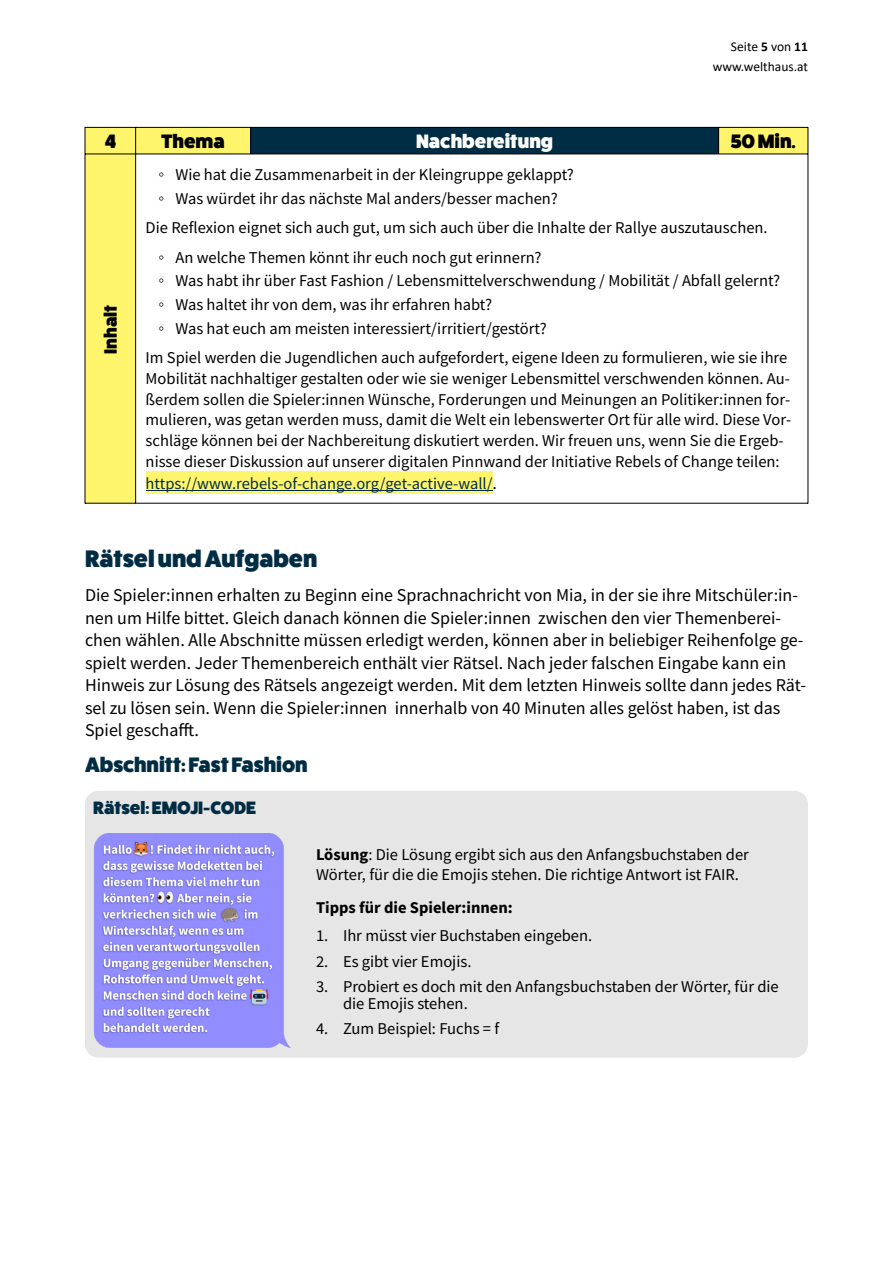
<style>
.page{position:relative;width:893px;height:1263px;background:#fff}
.page>*{position:absolute;margin:0;border:0;box-sizing:border-box;transform-origin:0 0}
.t1{font:24px "Fat Frank";color:#002c44}
.t2{font:21px "Fat Frank";color:#002c44}
.t3{font:19.5px "Fat Frank";color:#fff}
.t4{font:19.5px "Fat Frank";color:#000}
.t5{font:18px/22.5px "Source Sans Pro";color:#000}
.t6{font:18px "Fat Frank";color:#002c44}
.t7{font:18px "Fat Frank";color:#000}
.t8{font:16.5px/20.7px "Source Sans Pro";color:#000}
.t9{font:16.5px "Source Sans Pro";color:#032c42}
.t10{font:700 16.5px "Source Sans Pro";color:#000}
.t11{font:13.5px/20.5px "Calibri";color:#000;text-align:right}
.s1{font-weight:700}
.s2{font-family:"Arial"}
.s3{font-size:18px;color:#000}
</style>
<div class="page">
<div style="left:85px;top:791px;width:723px;height:267px;background:#e6e6e6;border-radius:13px"></div>
<img style="left:94px;top:834px;width:197px;height:214px">
<svg style="left:86px;top:128px;width:722px;height:375px"></svg>
<div style="left:251px;top:127px;width:468px;height:27px;background:#002c44"></div>
<div style="left:146px;top:471px;width:347px;height:23px;background:#fff56d"></div>
<hr style="left:146px;top:490px;width:347px;height:1px;background:#032c42">
<hr style="left:85px;top:127px;width:1px;height:377px;background:#000">
<hr style="left:808px;top:127px;width:1px;height:377px;background:#000">
<hr style="left:135px;top:127px;width:1px;height:376px;background:#000">
<svg style="left:250px;top:128px;width:1px;height:26px"></svg>
<svg style="left:718px;top:128px;width:1px;height:26px"></svg>
<hr style="left:85px;top:127px;width:723px;height:1px;background:#000">
<hr style="left:85px;top:154px;width:723px;height:1px;background:#000">
<hr style="left:85px;top:503px;width:723px;height:1px;background:#000">
<p class="t11" style="left:713px;top:37px;width:97px">Seite <span class="s1">5</span> von <span class="s1">11 </span>www.welthaus.at</p>
<p class="t4" style="left:105px;top:134px;width:13px">4</p>
<p class="t4" style="left:161px;top:134px;width:65px">Thema</p>
<p class="t3" style="left:416px;top:134px;width:138px">Nachbereitung</p>
<p class="t4" style="left:731px;top:134px;width:67px">50Min.</p>
<p class="t8" style="left:158px;top:164px;width:417px;line-height:23.7px"><span class="s2">◦</span> Wie hat die Zusammenarbeit in der Kleingruppe geklappt? <span class="s2">◦</span> Was würdet ihr das nächste Mal anders/besser machen?</p>
<p class="t8" style="left:158px;top:214px;width:611px;line-height:29.7px;text-indent:-13px">Die Reflexion eignet sich auch gut, um sich auch über die Inhalte der Rallye auszutauschen. <span class="s2">◦</span> An welche Themen könnt ihr euch noch gut erinnern?</p>
<p class="t8" style="left:158px;top:270px;width:623px;line-height:23.7px"><span class="s2">◦</span> Was habt ihr über Fast Fashion / Lebensmittelverschwendung / Mobilität / Abfall gelernt? <span class="s2">◦</span> Was haltet ihr von dem, was ihr erfahren habt?<br><span class="s2">◦</span> Was hat euch am meisten interessiert/irritiert/gestört?</p>
<p class="t8" style="left:146px;top:349px;width:647px">Im Spiel werden die Jugendlichen auch aufgefordert, eigene Ideen zu formulieren, wie sie ihre Mobilität nachhaltiger gestalten oder wie sie weniger Lebensmittel verschwenden können. Au&shy;ßerdem sollen die Spieler:innen Wünsche, Forderungen und Meinungen an Politiker:innen for&shy;mulieren, was getan werden muss, damit die Welt ein lebenswerter Ort für alle wird. Diese Vor&shy;schläge können bei der Nachbereitung diskutiert werden. Wir freuen uns, wenn Sie die Ergeb&shy;nisse dieser Diskussion auf unserer digitalen Pinnwand der Initiative Rebels of Change teilen:</p>
<p class="t9" style="left:146px;top:477px;width:353px">https://www.rebels-of-change.org/get-active-wall/<span class="s3">.</span></p>
<p class="t7" style="left:104px;top:354px;width:50px;rotate:-90deg">Inhalt</p>
<h1 class="t1" style="left:85px;top:549px;width:234px">Rätsel und Aufgaben</h1>
<p class="t5" style="left:85px;top:586px;width:723px">Die Spieler:innen erhalten zu Beginn eine Sprachnachricht von Mia, in der sie ihre Mitschüler:in&shy;nen um Hilfe bittet. Gleich danach können die Spieler:innen zwischen den vier Themenberei&shy;chen wählen. Alle Abschnitte müssen erledigt werden, können aber in beliebiger Reihenfolge ge&shy;spielt werden. Jeder Themenbereich enthält vier Rätsel. Nach jeder falschen Eingabe kann ein Hinweis zur Lösung des Rätsels angezeigt werden. Mit dem letzten Hinweis sollte dann jedes Rät&shy;sel zu lösen sein. Wenn die Spieler:innen innerhalb von 40 Minuten alles gelöst haben, ist das Spiel geschafft.</p>
<p class="t2" style="left:85px;top:756px;width:224px">Abschnitt: Fast Fashion</p>
<p class="t6" style="left:93px;top:801px;width:164px">Rätsel: EMOJI-CODE</p>
<p class="t8" style="left:316px;top:845px;width:434px"><span class="s1">Lösung</span>: Die Lösung ergibt sich aus den Anfangsbuchstaben der<br>Wörter, für die die Emojis stehen. Die richtige Antwort ist FAIR.</p>
<p class="t10" style="left:316px;top:900px;width:198px">Tipps für die Spieler:innen:</p>
<p class="t8" style="left:316px;top:927px;width:278px">1. Ihr müsst vier Buchstaben eingeben.</p>
<p class="t8" style="left:316px;top:952px;width:157px">2. Es gibt vier Emojis.</p>
<p class="t8" style="left:343px;top:980px;width:437px;line-height:16.5px;text-indent:-27px">3. Probiert es doch mit den Anfangsbuchstaben der Wörter, für die die Emojis stehen.</p>
<p class="t8" style="left:316px;top:1020px;width:185px">4. Zum Beispiel: Fuchs = f</p>
</div>
